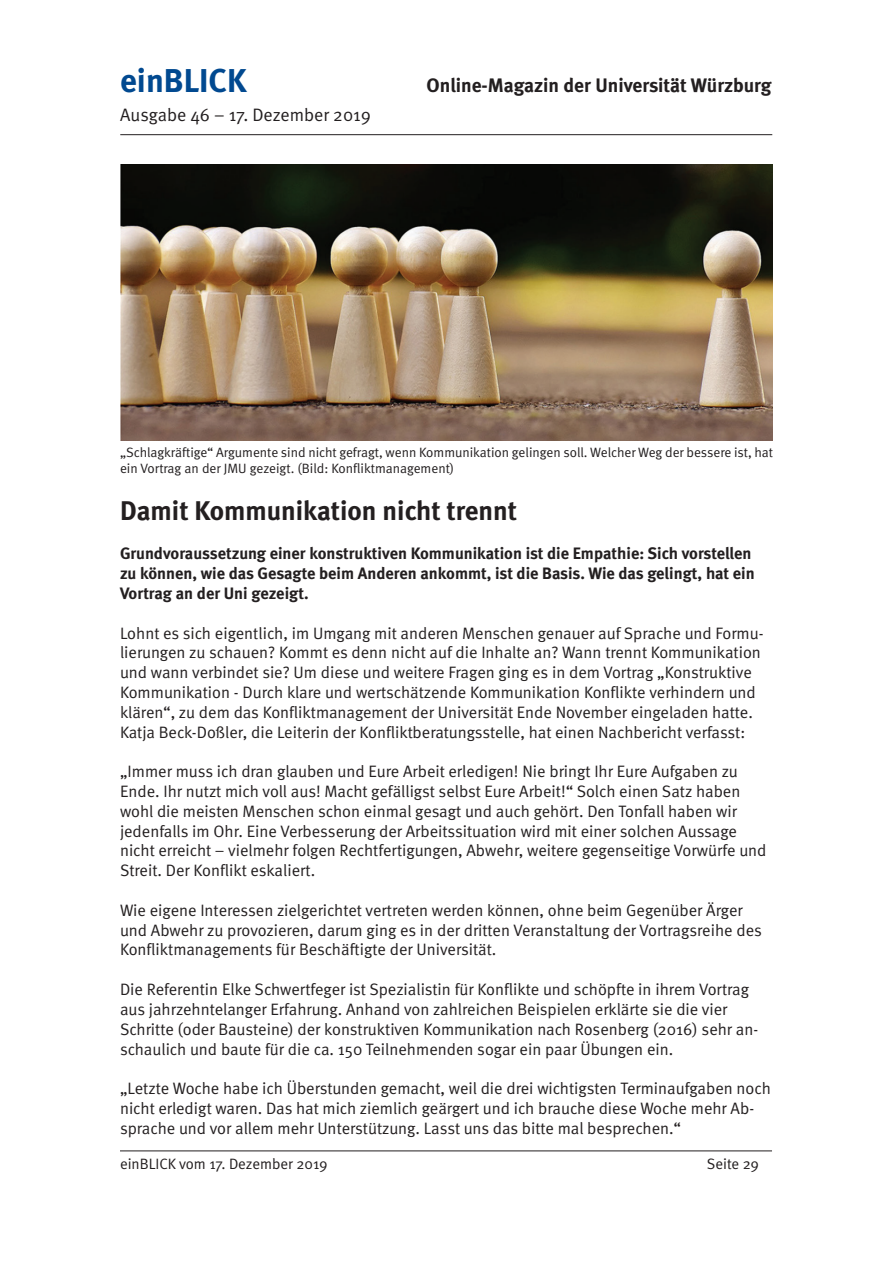
<style>
.page{position:relative;width:893px;height:1263px;background:#fff}
.page>*{position:absolute;margin:0;border:0;box-sizing:border-box;transform-origin:0 0}
.t1{font:700 33px "Meta";color:#014990}
.t2{font:700 27px "Meta";color:#231f20}
.t3{font:700 19.5px "Meta";color:#231f20}
.t4{font:18px "Meta Normal";color:#231f20}
.t5{font:16.5px/19.8px "Meta Normal";color:#231f20}
.t6{font:700 16.5px/19.8px "Meta";color:#231f20}
.t7{font:15px "Meta Normal";color:#231f20}
.t8{font:13.5px/16.2px "Meta Normal";color:#231f20}
</style>
<div class="page">
<hr style="left:120px;top:134px;width:652px;height:1px;background:#231f20">
<hr style="left:120px;top:1150px;width:652px;height:1px;background:#231f20">
<img style="left:121px;top:165px;width:651px;height:275px">
<h1 class="t1" style="left:120px;top:61px;width:128px">einBLICK</h1>
<p class="t3" style="left:427px;top:74px;width:346px">Online-Magazin der Universität Würzburg</p>
<p class="t4" style="left:120px;top:105px;width:252px">Ausgabe 46 – 17. Dezember 2019</p>
<p class="t8" style="left:120px;top:444px;width:655px">„Schlagkräftige“ Argumente sind nicht gefragt, wenn Kommunikation gelingen soll. Welcher Weg der bessere ist, hat ein Vortrag an der JMU gezeigt. (Bild: Konfliktmanagement)</p>
<h2 class="t2" style="left:120px;top:494px;width:398px">Damit Kommunikation nicht trennt</h2>
<p class="t6" style="left:120px;top:544px;width:636px">Grundvoraussetzung einer konstruktiven Kommunikation ist die Empathie: Sich vorstellen zu können, wie das Gesagte beim Anderen ankommt, ist die Basis. Wie das gelingt, hat ein<br>Vortrag an der Uni gezeigt.</p>
<p class="t5" style="left:120px;top:623px;width:645px">Lohnt es sich eigentlich, im Umgang mit anderen Menschen genauer auf Sprache und Formu&shy;lierungen zu schauen? Kommt es denn nicht auf die Inhalte an? Wann trennt Kommunikation und wann verbindet sie? Um diese und weitere Fragen ging es in dem Vortrag „Konstruktive Kommunikation - Durch klare und wertschätzende Kommunikation Konflikte verhindern und klären“, zu dem das Konfliktmanagement der Universität Ende November eingeladen hatte.<br>Katja Beck-Doßler, die Leiterin der Konfliktberatungsstelle, hat einen Nachbericht verfasst:</p>
<p class="t5" style="left:120px;top:761px;width:648px">„Immer muss ich dran glauben und Eure Arbeit erledigen! Nie bringt Ihr Eure Aufgaben zu Ende. Ihr nutzt mich voll aus! Macht gefälligst selbst Eure Arbeit!“ Solch einen Satz haben wohl die meisten Menschen schon einmal gesagt und auch gehört. Den Tonfall haben wir jedenfalls im Ohr. Eine Verbesserung der Arbeitssituation wird mit einer solchen Aussage nicht erreicht – vielmehr folgen Rechtfertigungen, Abwehr, weitere gegenseitige Vorwürfe und Streit. Der Konflikt eskaliert.</p>
<p class="t5" style="left:120px;top:900px;width:643px">Wie eigene Interessen zielgerichtet vertreten werden können, ohne beim Gegenüber Ärger und Abwehr zu provozieren, darum ging es in der dritten Veranstaltung der Vortragsreihe des<br>Konfliktmanagements für Beschäftigte der Universität.</p>
<p class="t5" style="left:120px;top:979px;width:640px">Die Referentin Elke Schwertfeger ist Spezialistin für Konflikte und schöpfte in ihrem Vortrag aus jahrzehntelanger Erfahrung. Anhand von zahlreichen Beispielen erklärte sie die vier Schritte (oder Bausteine) der konstruktiven Kommunikation nach Rosenberg (2016) sehr an&shy;schaulich und baute für die ca. 150 Teilnehmenden sogar ein paar Übungen ein.</p>
<p class="t5" style="left:120px;top:1078px;width:652px">„Letzte Woche habe ich Überstunden gemacht, weil die drei wichtigsten Terminaufgaben noch nicht erledigt waren. Das hat mich ziemlich geärgert und ich brauche diese Woche mehr Ab&shy;sprache und vor allem mehr Unterstützung. Lasst uns das bitte mal besprechen.“</p>
<p class="t7" style="left:120px;top:1155px;width:209px">einBLICK vom 17. Dezember 2019</p>
<p class="t7" style="left:707px;top:1155px;width:54px">Seite 29</p>
</div>
